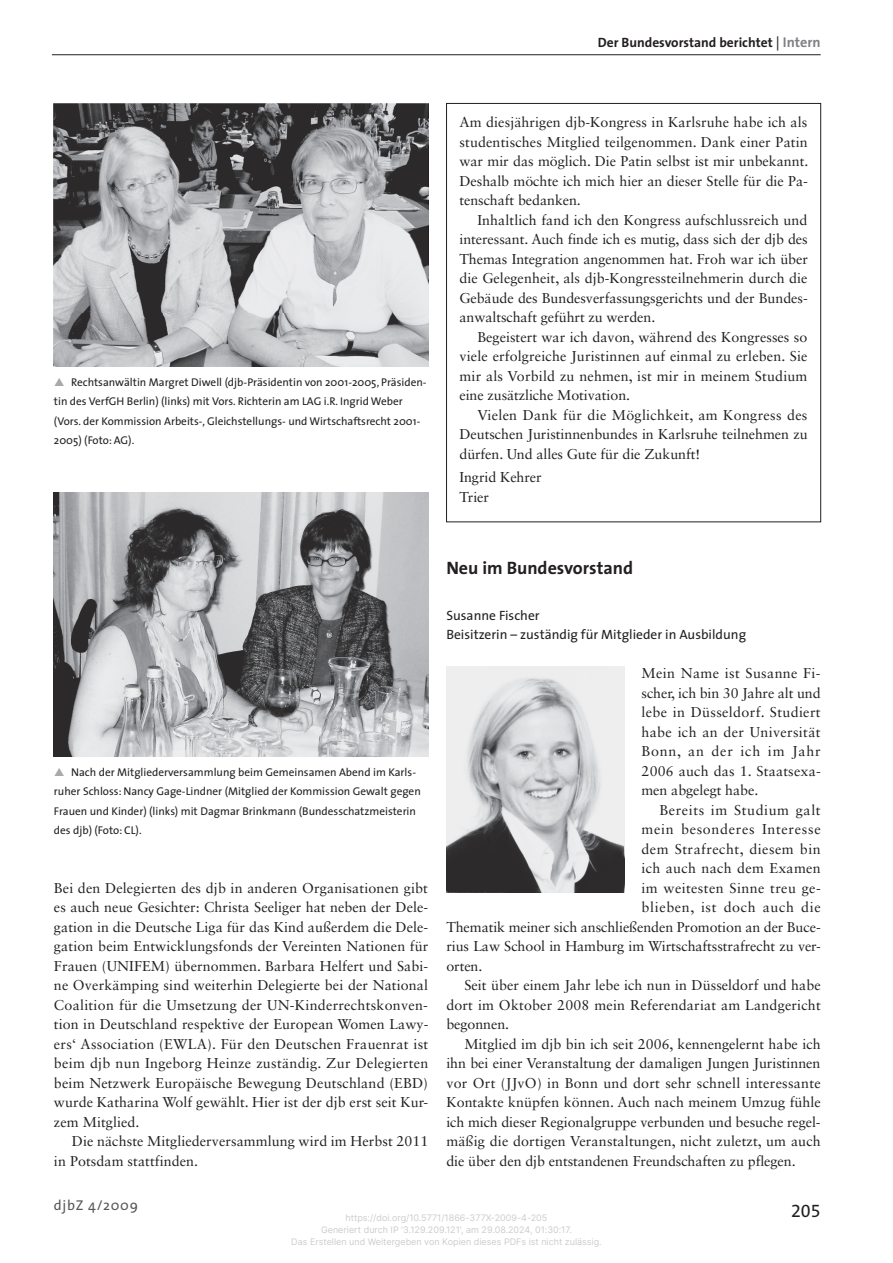
<style>
.page{position:relative;width:893px;height:1263px;background:#fff}
.page>*{position:absolute;margin:0;border:0;box-sizing:border-box;transform-origin:0 0}
.t1{font:700 18px "The Sans";color:#231f20}
.t2{font:18px "The Sans Expert";color:#231f20}
.t3{font:14.25px/19.5px "Sabon LT Std";letter-spacing:.005em;color:#231f20;text-align:justify}
.t4{font:14.25px "Sabon LT Std";letter-spacing:.05em;color:#231f20}
.t5{font:14.25px "Sabon LT Std";letter-spacing:.035em;color:#231f20}
.t6{font:14.25px "Sabon LT Std";letter-spacing:.025em;color:#231f20}
.t7{font:14.25px "Sabon LT Std";letter-spacing:.045em;color:#231f20}
.t8{font:14.25px "Sabon LT Std";letter-spacing:.04em;color:#231f20}
.t9{font:14.25px "The Sans";letter-spacing:.05em;color:#57585a}
.t10{font:13.5px/19.5px "The Sans";color:#231f20}
.t11{font:700 13.5px "The Sans";color:#231f20}
.t12{font:11.25px/19.5px "The Sans";color:#231f20}
.t13{font:9px/12px "Inter";color:#ccc;text-align:center}
.s1{font-weight:400;font-size:14.25px}
.s2{font-size:14.25px;color:#808285}
</style>
<div class="page">
<hr style="left:52px;top:54px;width:769px;height:1px;background:#231f20">
<div style="left:446px;top:103px;width:375px;height:419px;border:1px solid #231f20"></div>
<img style="left:54px;top:103px;width:374px;height:263px">
<img style="left:53px;top:493px;width:376px;height:264px">
<img style="left:446px;top:666px;width:178px;height:226px">
<p class="t11" style="left:598px;top:31px;width:224px">Der Bundesvorstand berichtet <span class="s1">|</span> <span class="s2">Intern</span></p>
<p class="t12" style="left:54px;top:372px;width:374px;text-indent:17px">Rechtsanwältin Margret Diwell (djb-Präsidentin von 2001-2005, Präsiden&shy;tin des VerfGH Berlin) (links) mit Vors. Richterin am LAG i.R. Ingrid Weber (Vors. der Kommission Arbeits-, Gleichstellungs- und Wirtschaftsrecht 2001- 2005) (Foto: AG).</p>
<p class="t3" style="left:459px;top:112px;width:350px">Am diesjährigen djb-Kongress in Karlsruhe habe ich als studentisches Mitglied teilgenommen. Dank einer Patin war mir das möglich. Die Patin selbst ist mir unbekannt.<br>Deshalb möchte ich mich hier an dieser Stelle für die Pa&shy;tenschaft bedanken.</p>
<p class="t3" style="left:459px;top:210px;width:350px;text-indent:18px">Inhaltlich fand ich den Kongress aufschlussreich und interessant. Auch finde ich es mutig, dass sich der djb des Themas Integration angenommen hat. Froh war ich über die Gelegenheit, als djb-Kongressteilnehmerin durch die Gebäude des Bundesverfassungsgerichts und der Bundes&shy;anwaltschaft geführt zu werden.</p>
<p class="t3" style="left:459px;top:327px;width:350px;text-indent:18px">Begeistert war ich davon, während des Kongresses so viele erfolgreiche Juristinnen auf einmal zu erleben. Sie mir als Vorbild zu nehmen, ist mir in meinem Studium eine zusätzliche Motivation.</p>
<p class="t3" style="left:459px;top:405px;width:350px;text-indent:18px">Vielen Dank für die Möglichkeit, am Kongress des Deutschen Juristinnenbundes in Karlsruhe teilnehmen zu dürfen. Und alles Gute für die Zukunft!</p>
<p class="t3" style="left:459px;top:467px;width:84px">Ingrid Kehrer<br>Trier</p>
<p class="t12" style="left:54px;top:762px;width:368px;text-indent:17px">Nach der Mitgliederversammlung beim Gemeinsamen Abend im Karls&shy;ruher Schloss: Nancy Gage-Lindner (Mitglied der Kommission Gewalt gegen Frauen und Kinder) (links) mit Dagmar Brinkmann (Bundesschatzmeisterin des djb) (Foto: CL).</p>
<p class="t3" style="left:54px;top:878px;width:376px">Bei den Delegierten des djb in anderen Organisationen gibt es auch neue Gesichter: Christa Seeliger hat neben der Dele&shy;gation in die Deutsche Liga für das Kind außerdem die Dele&shy;gation beim Entwicklungsfonds der Vereinten Nationen für Frauen (UNIFEM) übernommen. Barbara Helfert und Sabi&shy;ne Overkämping sind weiterhin Delegierte bei der National Coalition für die Umsetzung der UN-Kinderrechtskonven&shy;tion in Deutschland respektive der European Women Lawy&shy;ers‘ Association (EWLA). Für den Deutschen Frauenrat ist beim djb nun Ingeborg Heinze zuständig. Zur Delegierten beim Netzwerk Europäische Bewegung Deutschland (EBD) wurde Katharina Wolf gewählt. Hier ist der djb erst seit Kur&shy;zem Mitglied.</p>
<p class="t3" style="left:54px;top:1131px;width:376px;text-indent:18px">Die nächste Mitgliederversammlung wird im Herbst 2011 in Potsdam stattfinden.</p>
<p class="t1" style="left:446px;top:553px;width:188px">Neu im Bundesvorstand</p>
<p class="t10" style="left:446px;top:605px;width:301px">Susanne Fischer<br>Beisitzerin – zuständig für Mitglieder in Ausbildung</p>
<p class="t3" style="left:641px;top:663px;width:181px">Mein Name ist Susanne Fi&shy;scher, ich bin 30 Jahre alt und lebe in Düsseldorf. Studiert habe ich an der Universität Bonn, an der ich im Jahr 2006 auch das 1. Staatsexa&shy;men abgelegt habe.</p>
<p class="t8" style="left:659px;top:801px;width:163px">Bereits im Studium galt</p>
<p class="t4" style="left:641px;top:820px;width:181px">mein besonderes Interesse</p>
<p class="t5" style="left:641px;top:840px;width:181px">dem Strafrecht, diesem bin</p>
<p class="t3" style="left:641px;top:858px;width:181px">ich auch nach dem Examen</p>
<p class="t6" style="left:641px;top:879px;width:181px">im weitesten Sinne treu ge-</p>
<p class="t7" style="left:641px;top:898px;width:181px">blieben, ist doch auch die</p>
<p class="t3" style="left:446px;top:917px;width:376px">Thematik meiner sich anschließenden Promotion an der Buce-</p>
<p class="t3" style="left:446px;top:936px;width:376px">rius Law School in Hamburg im Wirtschaftsstrafrecht zu ver-</p>
<p class="t3" style="left:446px;top:956px;width:38px">orten.</p>
<p class="t3" style="left:464px;top:975px;width:358px">Seit über einem Jahr lebe ich nun in Düsseldorf und habe</p>
<p class="t3" style="left:446px;top:995px;width:376px">dort im Oktober 2008 mein Referendariat am Landgericht</p>
<p class="t3" style="left:446px;top:1014px;width:64px">begonnen.</p>
<p class="t3" style="left:464px;top:1034px;width:358px">Mitglied im djb bin ich seit 2006, kennengelernt habe ich</p>
<p class="t3" style="left:446px;top:1053px;width:376px">ihn bei einer Veranstaltung der damaligen Jungen Juristinnen</p>
<p class="t3" style="left:446px;top:1073px;width:376px">vor Ort (JJvO) in Bonn und dort sehr schnell interessante</p>
<p class="t3" style="left:446px;top:1092px;width:376px">Kontakte knüpfen können. Auch nach meinem Umzug fühle</p>
<p class="t3" style="left:446px;top:1112px;width:376px">ich mich dieser Regionalgruppe verbunden und besuche regel-</p>
<p class="t3" style="left:446px;top:1131px;width:376px">mäßig die dortigen Veranstaltungen, nicht zuletzt, um auch</p>
<p class="t3" style="left:446px;top:1150px;width:351px">die über den djb entstandenen Freundschaften zu pflegen.</p>
<p class="t9" style="left:54px;top:1193px;width:86px">djbZ 4/2009</p>
<p class="t13" style="left:291px;top:1212px;width:312px">https://doi.org/10.5771/1866-377X-2009-4-205<br>Generiert durch IP '3.129.209.121', am 29.08.2024, 01:30:17.<br>Das Erstellen und Weitergeben von Kopien dieses PDFs ist nicht zulässig.</p>
<p class="t2" style="left:791px;top:1195px;width:31px">205</p>
</div>
